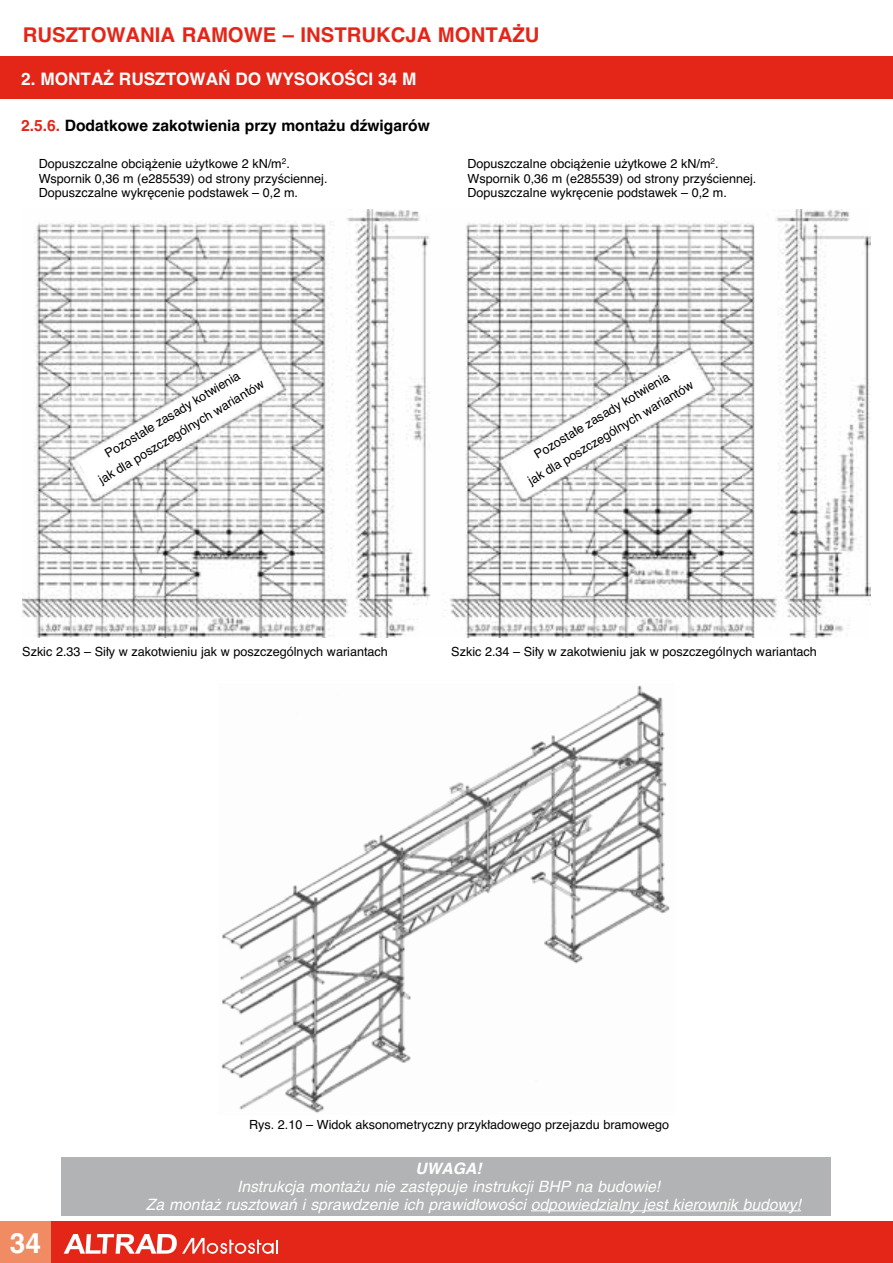
<style>
.page{position:relative;width:893px;height:1263px;background:#fff}
.page>*{position:absolute;margin:0;border:0;box-sizing:border-box;transform-origin:0 0}
.t1{font:700 27px "Phelvetica";color:#fff}
.t2{font:700 19.5px "Phelvetica";color:#e42618}
.t3{font:700 16.5px "Phelvetica";color:#fff}
.t4{font:italic 15px/18px "Phelvetica";color:#fff}
.t5{font:700 15px "Phelvetica";color:#000}
.t6{font:italic 700 15px "Phelvetica";color:#fff}
.t7{font:12px/14.4px "Phelvetica";color:#000;text-align:center}
.s1{color:#e42618}
</style>
<div class="page">
<div style="left:51px;top:1221px;width:842px;height:42px;background:#e42618"></div>
<div style="left:0;top:56px;width:893px;height:43px;background:#e42618"></div>
<div style="left:0;top:1221px;width:51px;height:42px;background:#f08b63"></div>
<svg style="left:64px;top:1234px;width:214px;height:20px"></svg>
<div style="left:62px;top:1157px;width:769px;height:58px;background:#b1b3b4"></div>
<hr style="left:531px;top:1210px;width:270px;height:1px;background:#fff">
<img style="left:22px;top:209px;width:849px;height:429px">
<svg style="left:506px;top:356px;width:203px;height:141px"></svg>
<svg style="left:77px;top:355px;width:203px;height:141px"></svg>
<img style="left:221px;top:685px;width:449px;height:428px">
<h2 class="t2" style="left:23px;top:23px;width:518px">RUSZTOWANIA RAMOWE – INSTRUKCJA MONTA˚U</h2>
<h3 class="t3" style="left:21px;top:69px;width:397px">2. MONTA˚ RUSZTOWA¡ DO WYSOKOÂCI 34 M</h3>
<p class="t5" style="left:21px;top:117px;width:410px"><span class="s1">2.5.6.</span> Dodatkowe zakotwienia przy monta˝u dêwigarów</p>
<p class="t7" style="left:39px;top:157px;width:290px;text-align:left">Dopuszczalne obcià˝enie u˝ytkowe 2 kN/m<sup>2</sup>.<br>Wspornik 0,36 m (e285539) od strony przyÊciennej.<br>Dopuszczalne wykr´cenie podstawek – 0,2 m.</p>
<p class="t7" style="left:467px;top:157px;width:290px;text-align:left">Dopuszczalne obcià˝enie u˝ytkowe 2 kN/m<sup>2</sup>.<br>Wspornik 0,36 m (e285539) od strony przyÊciennej.<br>Dopuszczalne wykr´cenie podstawek – 0,2 m.</p>
<p class="t7" style="left:85px;top:455px;width:192px;line-height:19.5px;rotate:-31deg">Pozosta∏e zasady kotwienia<br>jak dla poszczególnych wariantów</p>
<p class="t7" style="left:22px;top:644px;width:367px">Szkic 2.33 – Si∏y w zakotwieniu jak w poszczególnych wariantach</p>
<p class="t7" style="left:514px;top:457px;width:192px;line-height:19.5px;rotate:-31deg">Pozosta∏e zasady kotwienia<br>jak dla poszczególnych wariantów</p>
<p class="t7" style="left:451px;top:644px;width:367px">Szkic 2.34 – Si∏y w zakotwieniu jak w poszczególnych wariantach</p>
<p class="t7" style="left:249px;top:1117px;width:422px">Rys. 2.10 – Widok aksonometryczny przyk∏adowego przejazdu bramowego</p>
<h1 class="t1" style="left:10px;top:1227px;width:33px">34</h1>
<p class="t6" style="left:415px;top:1159px;width:68px">UWAGA!</p>
<p class="t4" style="left:146px;top:1178px;width:657px;text-indent:91px">Instrukcja monta˝u nie zast´puje instrukcji BHP na budowie!<br>Za monta˝ rusztowaƒ i sprawdzenie ich prawid∏owoÊci odpowiedzialny jest kierownik budowy!</p>
</div>
